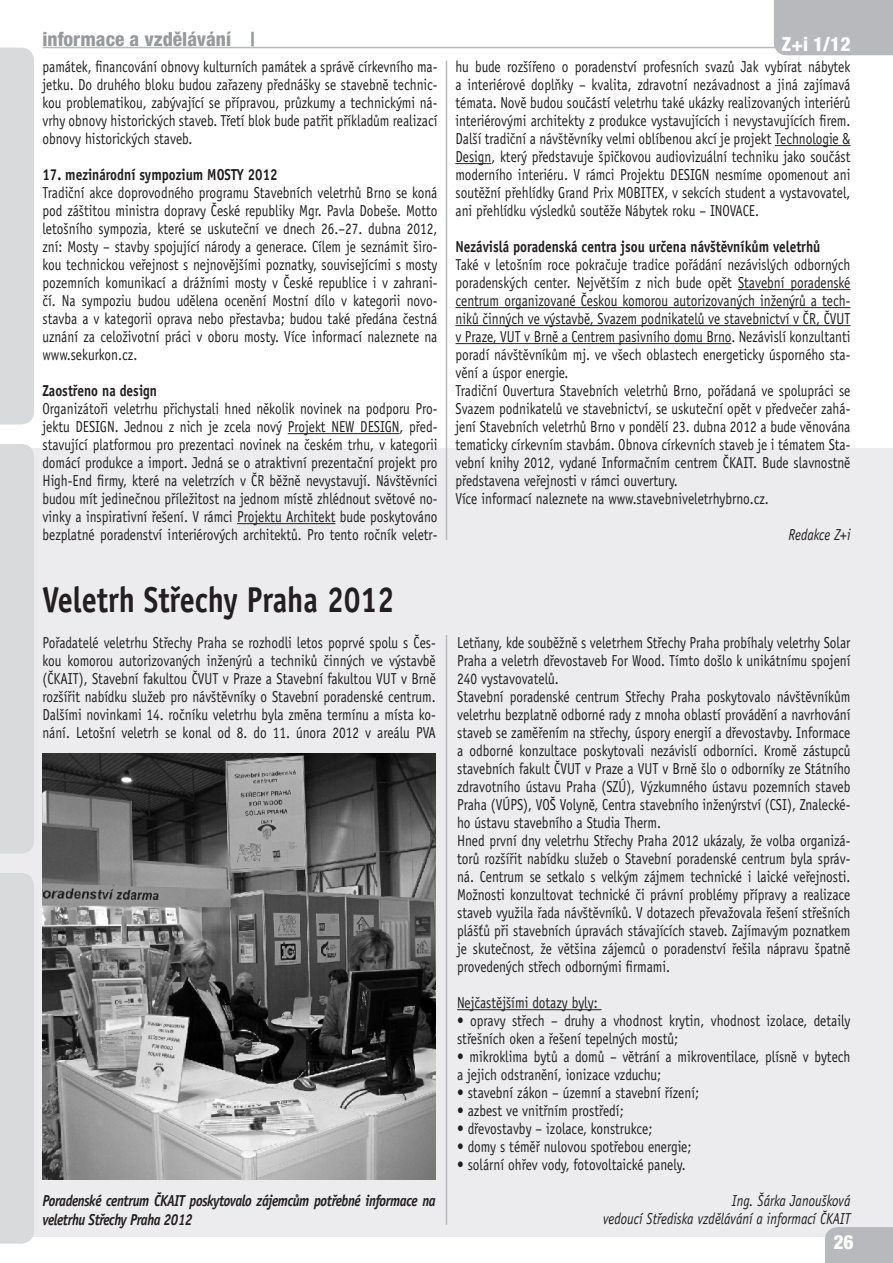
<style>
.page{position:relative;width:893px;height:1263px;background:#fff}
.page>*{position:absolute;margin:0;border:0;box-sizing:border-box;transform-origin:0 0}
.t1{font:700 36px "Officina Sans CE";color:#231f20;scale:.84 1}
.t2{font:800 condensed 19.5px "Helvetica Neue LT Pro";color:#97999c}
.t3{font:800 condensed 19.5px "Helvetica Neue LT Pro";color:#fff}
.t4{font:15.9px/18px "Officina Sans CE";color:#231f20;scale:.84 1}
.t5{font:700 15.9px "Officina Sans CE";color:#231f20;scale:.84 1}
.t6{font:italic 700 15.9px/19.5px "Officina Sans CE";letter-spacing:-.03em;color:#231f20;scale:.84 1}
.t7{font:italic 15.9px/18px "Officina Sans CE";color:#231f20;text-align:right;scale:.84 1}
</style>
<div class="page">
<div style="left:774px;top:0;width:119px;height:55px;background:#b8b9bc"></div>
<hr style="left:43px;top:47px;width:814px;height:1px;background:#b8b9bc">
<div style="left:0;top:448px;width:893px;height:789px;background:#ececee"></div>
<div style="left:0;top:48px;width:34px;height:376px;background:#d9dadc"></div>
<div style="left:0;top:873px;width:34px;height:370px;background:#d9dadc"></div>
<div style="left:0;top:444px;width:34px;height:409px;background:#d9dadc"></div>
<div style="left:825px;top:1227px;width:68px;height:36px;background:#b8b9bc"></div>
<hr style="left:446px;top:61px;width:1px;height:479px;background:#b8b9bc">
<hr style="left:446px;top:635px;width:1px;height:590px;background:#b8b9bc">
<hr style="left:288px;top:433px;width:112px;height:1px;background:#231f20">
<hr style="left:237px;top:523px;width:98px;height:1px;background:#231f20">
<hr style="left:775px;top:145px;width:75px;height:1px;background:#231f20">
<hr style="left:455px;top:163px;width:36px;height:1px;background:#231f20">
<hr style="left:738px;top:289px;width:112px;height:1px;background:#231f20">
<hr style="left:455px;top:307px;width:395px;height:1px;background:#231f20">
<hr style="left:455px;top:325px;width:395px;height:1px;background:#231f20">
<hr style="left:455px;top:343px;width:276px;height:1px;background:#231f20">
<hr style="left:457px;top:1009px;width:145px;height:1px;background:#231f20">
<img style="left:43px;top:754px;width:393px;height:426px">
<p class="t2" style="left:43px;top:26px;width:214px">informace a vzdělávání |</p>
<p class="t4" style="left:43px;top:58px;width:472px;text-align:justify">památek, financování obnovy kulturních památek a správě církevního ma&shy;jetku. Do druhého bloku budou zařazeny přednášky se stavebně technic&shy;kou problematikou, zabývající se přípravou, průzkumy a technickými ná&shy;vrhy obnovy historických staveb. Třetí blok bude patřit příkladům realizací obnovy historických staveb.</p>
<p class="t5" style="left:43px;top:165px;width:281px">17. mezinárodní sympozium MOSTY 2012</p>
<p class="t4" style="left:43px;top:184px;width:472px;text-align:justify">Tradiční akce doprovodného programu Stavebních veletrhů Brno se koná pod záštitou ministra dopravy České republiky Mgr. Pavla Dobeše. Motto letošního sympozia, které se uskuteční ve dnech 26.–27. dubna 2012, zní: Mosty – stavby spojující národy a generace. Cílem je seznámit širo&shy;kou technickou veřejnost s nejnovějšími poznatky, souvisejícími s mosty pozemních komunikací a drážními mosty v České republice i v zahrani&shy;čí. Na sympoziu budou udělena ocenění Mostní dílo v kategorii novo&shy;stavba a v kategorii oprava nebo přestavba; budou také předána čestná uznání za celoživotní práci v oboru mosty. Více informací naleznete na www.sekurkon. cz.</p>
<p class="t5" style="left:43px;top:381px;width:138px">Zaostřeno na design</p>
<p class="t4" style="left:43px;top:400px;width:472px;text-align:justify">Organizátoři veletrhu přichystali hned několik novinek na podporu Pro&shy;jektu DESIGN. Jednou z nich je zcela nový Projekt NEW DESIGN, před&shy;stavující platformou pro prezentaci novinek na českém trhu, v kategorii domácí produkce a import. Jedná se o atraktivní prezentační projekt pro High-End firmy, které na veletrzích v ČR běžně nevystavují. Návštěvníci budou mít jedinečnou příležitost na jednom místě zhlédnout světové no&shy;vinky a inspirativní řešení. V rámci Projektu Architekt bude poskytováno bezplatné poradenství interiérových architektů. Pro tento ročník veletr-</p>
<h1 class="t1" style="left:43px;top:579px;width:420px">Veletrh Střechy Praha 2012</h1>
<p class="t4" style="left:43px;top:634px;width:470px">Pořadatelé veletrhu Střechy Praha se rozhodli letos poprvé spolu s Čes&shy;kou komorou autorizovaných inženýrů a techniků činných ve výstavbě (ČKAIT), Stavební fakultou ČVUT v Praze a Stavební fakultou VUT v Brně rozšířit nabídku služeb pro návštěvníky o Stavební poradenské centrum.<br>Dalšími novinkami 14. ročníku veletrhu byla změna termínu a místa ko&shy;nání. Letošní veletrh se konal od 8. do 11. února 2012 v areálu PVA</p>
<p class="t6" style="left:43px;top:1190px;width:470px">Poradenské centrum ČKAIT poskytovalo zájemcům potřebné informace na veletrhu Střechy Praha 2012</p>
<p class="t3" style="left:782px;top:32px;width:70px">Z+i 1/12</p>
<p class="t4" style="left:455px;top:58px;width:472px">hu bude rozšířeno o poradenství profesních svazů Jak vybírat nábytek a interiérové doplňky – kvalita, zdravotní nezávadnost a jiná zajímavá témata. Nově budou součástí veletrhu také ukázky realizovaných interiérů interiérovými architekty z produkce vystavujících i nevystavujících firem.<br>Další tradiční a návštěvníky velmi oblíbenou akcí je projekt Technologie &amp; Design, který představuje špičkovou audiovizuální techniku jako součást moderního interiéru. V rámci Projektu DESIGN nesmíme opomenout ani soutěžní přehlídky Grand Prix MOBITEX, v sekcích student a vystavovatel, ani přehlídku výsledků soutěže Nábytek roku – INOVACE.</p>
<p class="t5" style="left:455px;top:237px;width:436px">Nezávislá poradenská centra jsou určena návštěvníkům veletrhů</p>
<p class="t4" style="left:455px;top:256px;width:472px">Také v letošním roce pokračuje tradice pořádání nezávislých odborných poradenských center. Největším z nich bude opět Stavební poradenské centrum organizované Českou komorou autorizovaných inženýrů a tech&shy;niků činných ve výstavbě, Svazem podnikatelů ve stavebnictví v ČR, ČVUT v Praze, VUT v Brně a Centrem pasivního domu Brno. Nezávislí konzultanti poradí návštěvníkům mj. ve všech oblastech energeticky úsporného sta&shy;vění a úspor energie.<br>Tradiční Ouvertura Stavebních veletrhů Brno, pořádaná ve spolupráci se Svazem podnikatelů ve stavebnictví, se uskuteční opět v předvečer zahá&shy;jení Stavebních veletrhů Brno v pondělí 23. dubna 2012 a bude věnována tematicky církevním stavbám. Obnova církevních staveb je i tématem Sta&shy;vební knihy 2012, vydané Informačním centrem ČKAIT. Bude slavnostně představena veřejnosti v rámci ouvertury.<br>Více informací naleznete na www. stavebniveletrhybrno. cz.</p>
<p class="t7" style="left:788px;top:526px;width:75px">Redakce Z+i</p>
<p class="t4" style="left:457px;top:634px;width:470px">Letňany, kde souběžně s veletrhem Střechy Praha probíhaly veletrhy Solar Praha a veletrh dřevostaveb For Wood. Tímto došlo k unikátnímu spojení 240 vystavovatelů.<br>Stavební poradenské centrum Střechy Praha poskytovalo návštěvníkům veletrhu bezplatně odborné rady z mnoha oblastí provádění a navrhování staveb se zaměřením na střechy, úspory energií a dřevostavby. Informace a odborné konzultace poskytovali nezávislí odborníci. Kromě zástupců stavebních fakult ČVUT v Praze a VUT v Brně šlo o odborníky ze Státního zdravotního ústavu Praha (SZÚ), Výzkumného ústavu pozemních staveb Praha (VÚPS), VOŠ Volyně, Centra stavebního inženýrství (CSI), Znalecké&shy;ho ústavu stavebního a Studia Therm.<br>Hned první dny veletrhu Střechy Praha 2012 ukázaly, že volba organizá&shy;torů rozšířit nabídku služeb o Stavební poradenské centrum byla správ&shy;ná. Centrum se setkalo s velkým zájmem technické i laické veřejnosti.<br>Možnosti konzultovat technické či právní problémy přípravy a realizace staveb využila řada návštěvníků. V dotazech převažovala řešení střešních plášťů při stavebních úpravách stávajících staveb. Zajímavým poznatkem je skutečnost, že většina zájemců o poradenství řešila nápravu špatně provedených střech odbornými firmami.</p>
<p class="t4" style="left:457px;top:994px;width:169px">Nejčastějšími dotazy byly:</p>
<p class="t4" style="left:457px;top:1012px;width:470px">• opravy střech – druhy a vhodnost krytin, vhodnost izolace, detaily střešních oken a řešení tepelných mostů;</p>
<p class="t4" style="left:457px;top:1048px;width:470px">• mikroklima bytů a domů – větrání a mikroventilace, plísně v bytech a jejich odstranění, ionizace vzduchu;</p>
<p class="t4" style="left:457px;top:1084px;width:289px">• stavební zákon – územní a stavební řízení;</p>
<p class="t4" style="left:457px;top:1102px;width:200px">• azbest ve vnitřním prostředí;</p>
<p class="t4" style="left:457px;top:1120px;width:234px">• dřevostavby – izolace, konstrukce;</p>
<p class="t4" style="left:457px;top:1138px;width:280px">• domy s téměř nulovou spotřebou energie;</p>
<p class="t4" style="left:457px;top:1156px;width:271px">• solární ohřev vody, fotovoltaické panely.</p>
<p class="t7" style="left:603px;top:1192px;width:296px">Ing. Šárka Janoušková<br>vedoucí Střediska vzdělávání a informací ČKAIT</p>
<p class="t3" style="left:833px;top:1230px;width:22px">26</p>
</div>
